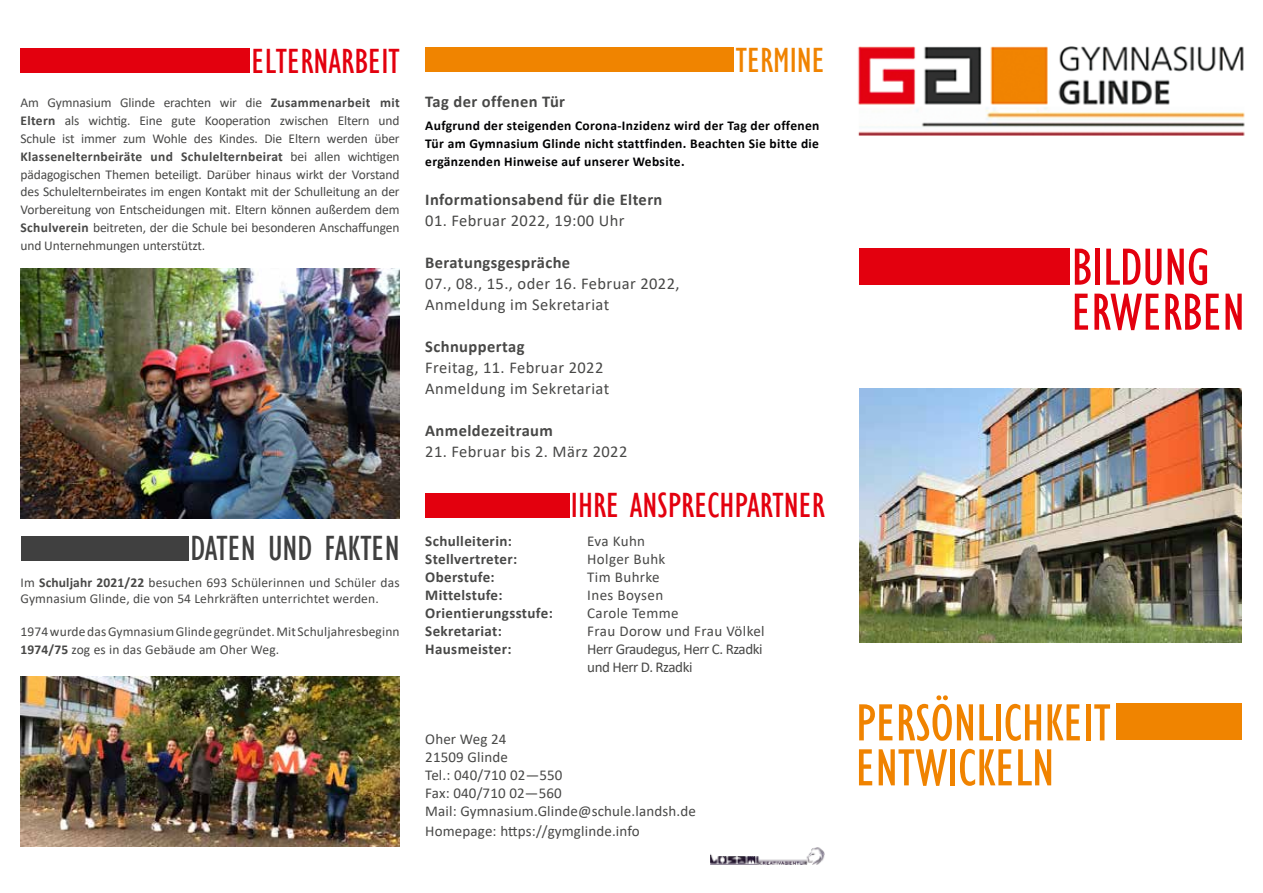
<style>
.page{position:relative;width:1263px;height:893px;background:#fff}
.page>*{position:absolute;margin:0;border:0;box-sizing:border-box;transform-origin:0 0}
.t1{font:condensed 54px/45px "Gill Sans";color:#f08300}
.t2{font:condensed 54px/45px "Gill Sans";color:#e3000e}
.t3{font:condensed 36px "Gill Sans";color:#e3000e}
.t4{font:condensed 36px "Gill Sans";color:#404040}
.t5{font:condensed 36px "Gill Sans";color:#f08300}
.t6{font:16.5px/21px "Calibri";letter-spacing:.025em;color:#484847}
.t7{font:700 16.5px "Calibri";letter-spacing:.025em;color:#484847}
.t8{font:15px/18px "Calibri";letter-spacing:.01em;color:#484847}
.t9{font:700 15px "Calibri";letter-spacing:.025em;color:#484847}
.t10{font:15px/18px "Calibri";letter-spacing:-.03em;color:#484847}
.t11{font:13.5px/18px "Calibri";letter-spacing:.01em;color:#484847}
.t12{font:700 13.5px/18px "Calibri";letter-spacing:.025em;color:#020203;text-align:justify}
.s1{font-weight:700}
</style>
<div class="page">
<img style="left:20px;top:46px;width:1225px;height:801px">
<img style="left:710px;top:846px;width:115px;height:19px">
<img style="left:859px;top:388px;width:383px;height:254px">
<div style="left:859px;top:249px;width:210px;height:36px;background:#e3000e"></div>
<div style="left:1116px;top:703px;width:126px;height:36px;background:#f08400"></div>
<div style="left:425px;top:48px;width:308px;height:24px;background:#f08400"></div>
<div style="left:425px;top:493px;width:145px;height:24px;background:#e3000e"></div>
<div style="left:21px;top:536px;width:168px;height:24px;background:#404040"></div>
<div style="left:21px;top:48px;width:229px;height:24px;background:#e3000e"></div>
<img style="left:21px;top:676px;width:379px;height:170px">
<img style="left:21px;top:269px;width:379px;height:250px">
<h2 class="t3" style="left:252px;top:40px;width:150px">ELTERNARBEIT</h2>
<h2 class="t5" style="left:736px;top:39px;width:91px">TERMINE</h2>
<p class="t11" style="left:21px;top:93px;width:381px;text-align:justify">Am Gymnasium Glinde erachten wir die <span class="s1">Zusammenarbeit mit Eltern</span> als wichtig. Eine gute Kooperation zwischen Eltern und Schule ist immer zum Wohle des Kindes. Die Eltern werden über <span class="s1">Klassenelternbeiräte und Schulelternbeirat</span> bei allen wichtigen pädagogischen Themen beteiligt. Darüber hinaus wirkt der Vorstand des Schulelternbeirates im engen Kontakt mit der Schulleitung an der Vorbereitung von Entscheidungen mit. Eltern können außerdem dem <span class="s1">Schulverein</span> beitreten, der die Schule bei besonderen Anschaffungen und Unternehmungen unterstützt.</p>
<p class="t7" style="left:425px;top:90px;width:141px">Tag der offenen Tür</p>
<p class="t12" style="left:425px;top:116px;width:396px">Aufgrund der steigenden Corona-Inzidenz wird der Tag der offenen Tür am Gymnasium Glinde nicht stattfinden. Beachten Sie bitte die ergänzenden Hinweise auf unserer Website.</p>
<p class="t7" style="left:425px;top:188px;width:239px">Informationsabend für die Eltern</p>
<p class="t6" style="left:425px;top:209px;width:201px">01. Februar 2022, 19:00 Uhr</p>
<p class="t7" style="left:425px;top:251px;width:147px">Beratungsgespräche</p>
<p class="t6" style="left:425px;top:272px;width:256px">07., 08., 15., oder 16. Februar 2022,<br>Anmeldung im Sekretariat</p>
<p class="t7" style="left:425px;top:335px;width:101px">Schnuppertag</p>
<p class="t6" style="left:425px;top:356px;width:186px">Freitag, 11. Februar 2022<br>Anmeldung im Sekretariat</p>
<p class="t7" style="left:425px;top:419px;width:129px">Anmeldezeitraum</p>
<p class="t6" style="left:425px;top:440px;width:204px">21. Februar bis 2. März 2022</p>
<h1 class="t2" style="left:1071px;top:245px;width:175px">BILDUNG<br>ERWERBEN</h1>
<h2 class="t3" style="left:571px;top:484px;width:256px">IHRE ANSPRECHPARTNER</h2>
<h2 class="t4" style="left:190px;top:527px;width:211px">DATEN UND FAKTEN</h2>
<p class="t11" style="left:21px;top:574px;width:381px;line-height:16.2px">Im <span class="s1">Schuljahr 2021/22</span> besuchen 693 Schülerinnen und Schüler das<br>Gymnasium Glinde, die von 54 Lehrkräften unterrichtet werden.</p>
<p class="t11" style="left:21px;top:622px;width:381px">1974 wurde das Gymnasium Glinde gegründet. Mit Schuljahresbeginn<br><span class="s1">1974/75</span> zog es in das Gebäude am Oher Weg.</p>
<p class="t9" style="left:425px;top:531px;width:88px">Schulleiterin:</p>
<p class="t8" style="left:587px;top:532px;width:59px">Eva Kuhn</p>
<p class="t9" style="left:425px;top:549px;width:93px">Stellvertreter:</p>
<p class="t8" style="left:587px;top:550px;width:80px">Holger Buhk</p>
<p class="t9" style="left:425px;top:567px;width:71px">Oberstufe:</p>
<p class="t8" style="left:587px;top:568px;width:74px">Tim Buhrke</p>
<p class="t9" style="left:425px;top:585px;width:79px">Mittelstufe:</p>
<p class="t8" style="left:587px;top:586px;width:77px">Ines Boysen</p>
<p class="t9" style="left:425px;top:603px;width:129px">Orientierungsstufe:</p>
<p class="t8" style="left:587px;top:604px;width:93px">Carole Temme</p>
<p class="t9" style="left:425px;top:621px;width:78px">Sekretariat:</p>
<p class="t8" style="left:587px;top:622px;width:179px">Frau Dorow und Frau Völkel</p>
<p class="t9" style="left:425px;top:639px;width:88px">Hausmeister:</p>
<p class="t10" style="left:587px;top:640px;width:177px">Herr Graudegus, Herr C. Rzadki und Herr D. Rzadki</p>
<p class="t8" style="left:425px;top:730px;width:272px">Oher Weg 24<br>21509 Glinde<br>Tel.: 040/710 02—550<br>Fax: 040/710 02—560<br>Mail: Gymnasium.Glinde@schule.landsh.de</p>
<p class="t8" style="left:425px;top:822px;width:216px">Homepage: https://gymglinde.info</p>
<h1 class="t1" style="left:856px;top:700px;width:256px">PERSÖNLICHKEIT<br>ENTWICKELN</h1>
</div>
